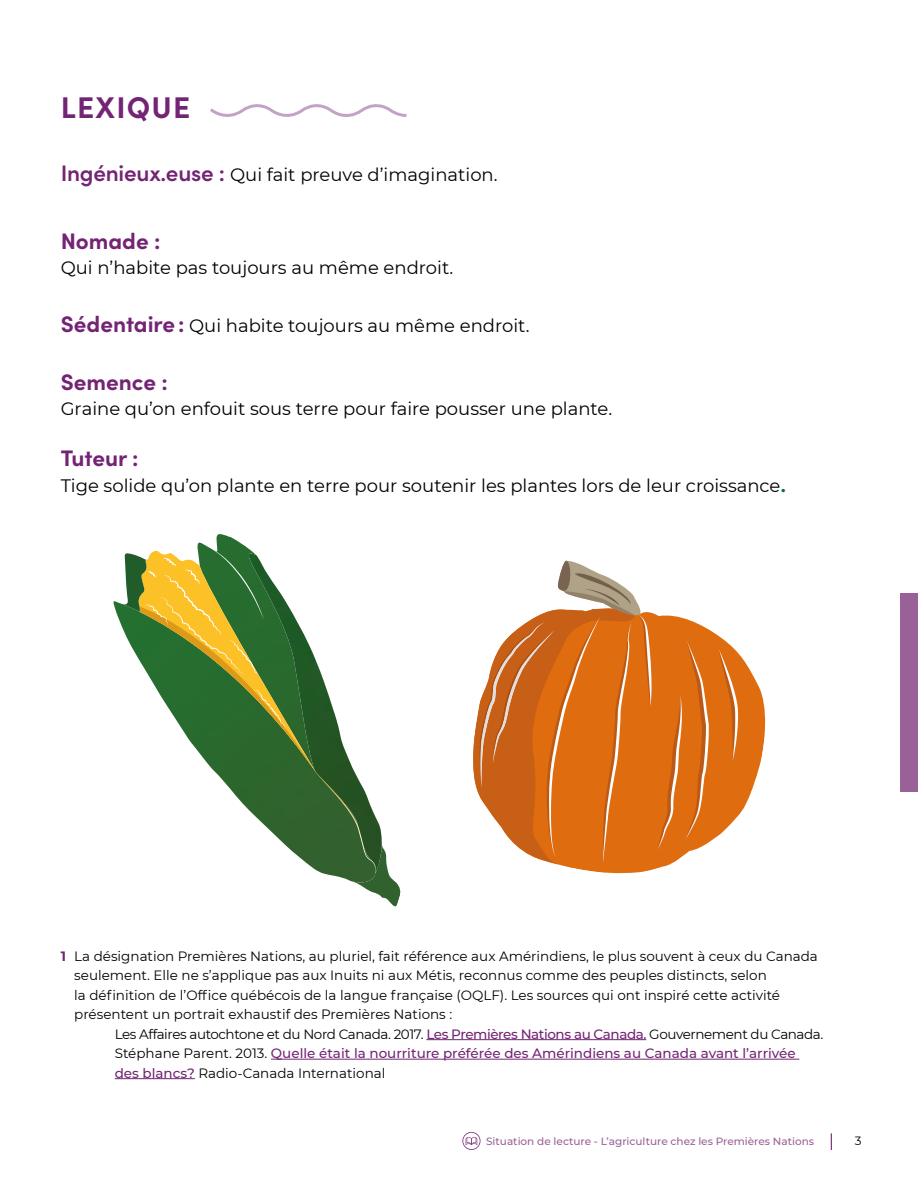
<style>
.page{position:relative;width:918px;height:1188px;background:#fff}
.page>*{position:absolute;margin:0;border:0;box-sizing:border-box;transform-origin:0 0}
.Intro_corps{font:700 30px "Sofia Pro";letter-spacing:.04em;color:#732474}
.Corps{font:700 22.5px "Sofia Pro";color:#732474}
.Corps-2{font:18px "Montserrat";color:#000}
.Sous-Section{font:18px "Montserrat";color:#000}
.Nbp{font:13.5px/19.5px "Montserrat";color:#000}
.Nbp-2{font:500 13.5px/19.5px "Montserrat";color:#732474}
.Nbp-3{font:13.5px "Montserrat";letter-spacing:-.03em;color:#000}
.t1{font:12px "Montserrat";color:#000}
.t2{font:500 10.5px "Montserrat";color:#996198}
.s1{font-family:"Sofia Pro";font-weight:600;font-size:22.5px;color:#732474}
.s2{font-family:"Sofia Pro";font-weight:700;font-size:22.5px;color:#732474}
.s3{font-family:"Sofia Pro";font-weight:600;font-size:22.5px;color:#046846}
.s4{font-weight:700;color:#732474}
.s5{font-weight:500;color:#732474}
.s6{font-weight:400;color:#000}
</style>
<div class="page">
<svg style="left:831px;top:1133px;width:1px;height:17px"></svg>
<svg style="left:462px;top:1132px;width:18px;height:18px"></svg>
<div style="left:901px;top:594px;width:17px;height:198px;background:#996198"></div>
<hr style="left:426px;top:1039px;width:220px;height:1px;background:#732474">
<hr style="left:271px;top:1059px;width:528px;height:1px;background:#732474">
<hr style="left:115px;top:1078px;width:80px;height:1px;background:#732474">
<svg style="left:210px;top:104px;width:197px;height:13px"></svg>
<svg style="left:560px;top:629px;width:206px;height:245px;fill:#df6d0f"></svg>
<svg style="left:719px;top:649px;width:19px;height:112px;background:#dd7a2a"></svg>
<svg style="left:473px;top:560px;width:236px;height:305px"></svg>
<svg style="left:114px;top:534px;width:136px;height:93px"></svg>
<svg style="left:122px;top:550px;width:279px;height:357px"></svg>
<p class="Intro_corps" style="left:61px;top:85px;width:131px">LEXIQUE</p>
<p class="Sous-Section" style="left:61px;top:162px;width:438px"><span class="s1">Ingénieux.euse :</span> Qui fait preuve d’imagination.</p>
<p class="Corps" style="left:61px;top:224px;width:101px">Nomade :</p>
<p class="Corps-2" style="left:61px;top:255px;width:394px">Qui n’habite pas toujours au même endroit.</p>
<p class="Corps-2" style="left:61px;top:313px;width:470px"><span class="s2">Sédentaire:</span> Qui habite toujours au même endroit.</p>
<p class="Corps" style="left:61px;top:365px;width:109px">Semence :</p>
<p class="Corps-2" style="left:61px;top:396px;width:553px">Graine qu’on enfouit sous terre pour faire pousser une plante.</p>
<p class="Corps" style="left:61px;top:441px;width:79px">Tuteur :</p>
<p class="Corps-2" style="left:61px;top:473px;width:727px">Tige solide qu’on plante en terre pour soutenir les plantes lors de leur croissance<span class="s3">.</span></p>
<p class="Nbp" style="left:74px;top:946px;width:745px;text-indent:-14px"><span class="s4">1</span> La désignation Premières Nations, au pluriel, fait référence aux Amérindiens, le plus souvent à ceux du Canada seulement. Elle ne s’applique pas aux Inuits ni aux Métis, reconnus comme des peuples distincts, selon<br>la définition de l’Office québécois de la langue française (OQLF). Les sources qui ont inspiré cette activité présentent un portrait exhaustif des Premières Nations :</p>
<p class="Nbp-3" style="left:115px;top:1025px;width:710px">Les Affaires autochtone et du Nord Canada. 2017. <span class="s5">Les Premières Nations au Canada.</span> Gouvernement du Canada.</p>
<p class="Nbp-2" style="left:115px;top:1043px;width:683px"><span class="s6">Stéphane Parent. 2013.</span> Quelle était la nourriture préférée des Amérindiens au Canada avant l’arrivée des blancs? <span class="s6">Radio-Canada International</span></p>
<p class="t2" style="left:486px;top:1134px;width:329px">Situation de lecture - L’agriculture chez les Premières Nations</p>
<p class="t1" style="left:855px;top:1133px;width:8px">3</p>
</div>
